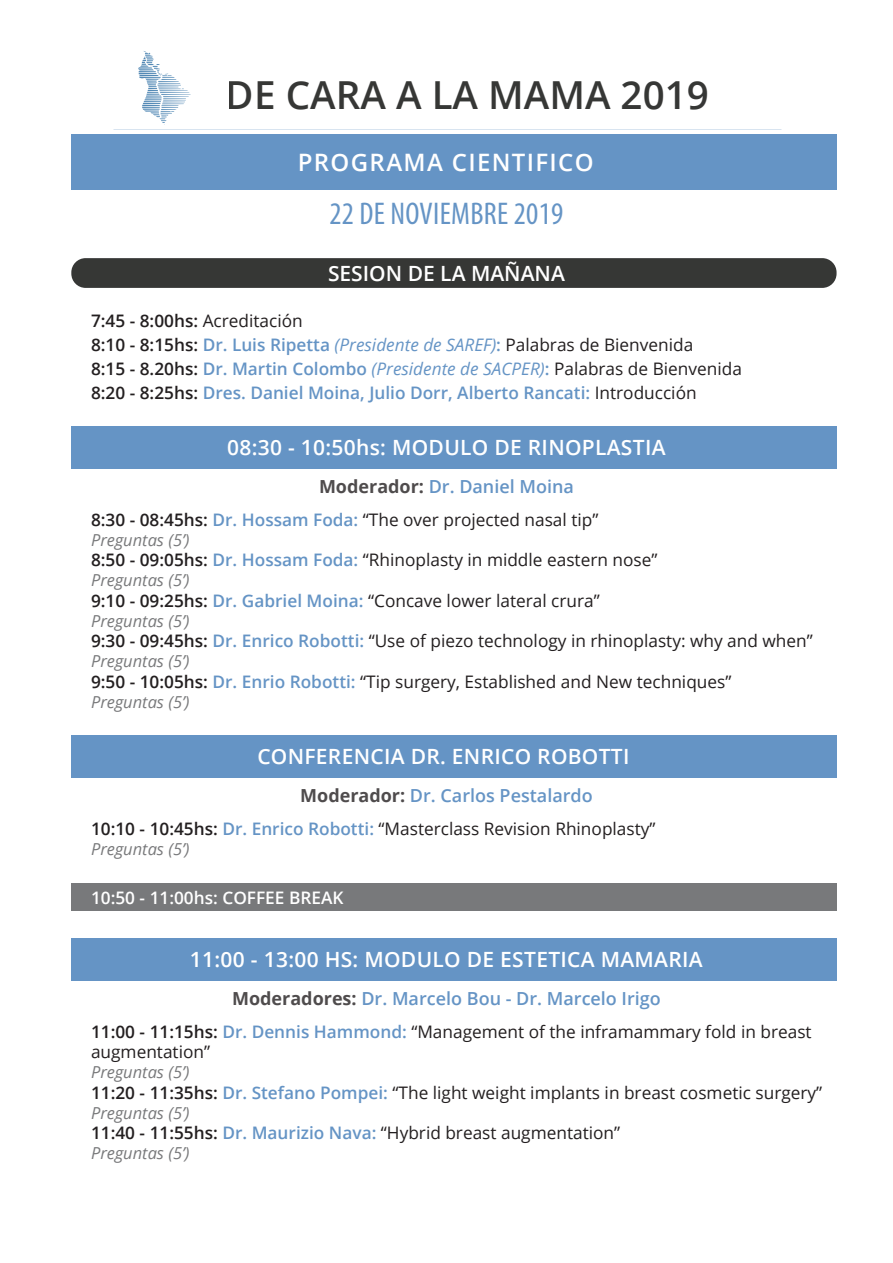
<style>
.page{position:relative;width:893px;height:1263px;background:#fff}
.page>*{position:absolute;margin:0;border:0;box-sizing:border-box;transform-origin:0 0}
.t1{font:600 38.55px "Open Sans";color:#040503}
.t2{font:condensed 31.5px "Myriad Pro";letter-spacing:.01em;color:#6594c5}
.t3{font:600 24px "Open Sans";letter-spacing:.055em;color:#fff}
.t4{font:600 21px "Open Sans";letter-spacing:.015em;color:#fff}
.t5{font:600 18px "Open Sans";color:#6594c5}
.t6{font:17.25px/20.7px "Open Sans";color:#231f20}
.t7{font:600 17.25px/24px "Open Sans";color:#6594c5}
.t8{font:600 17.25px "Open Sans";color:#fff}
.t9{font:italic 16.5px "Open Sans";color:rgb(87 88 90/.8)}
.s1{color:#231f20}
.s2{font-weight:400;color:#231f20}
.s3{font-weight:400;font-style:italic}
.s4{font-weight:700;color:rgb(35 31 32/.8)}
.s5{font-weight:600}
.s6{font-weight:600;color:#6594c5}
</style>
<div class="page">
<div style="left:71px;top:258px;width:765px;height:30px;background:#363735;border-radius:14px"></div>
<div style="left:71px;top:135px;width:766px;height:55px;background:#6594c5"></div>
<div style="left:71px;top:426px;width:766px;height:43px;background:#6594c5"></div>
<div style="left:71px;top:938px;width:766px;height:43px;background:#6594c5"></div>
<div style="left:71px;top:735px;width:766px;height:43px;background:#6594c5"></div>
<div style="left:71px;top:883px;width:766px;height:27px;background:#78797b"></div>
<svg style="left:138px;top:51px;width:53px;height:74px"></svg>
<h1 class="t1" style="left:226px;top:69px;width:484px">DE CARA A LA MAMA 2019</h1>
<h3 class="t3" style="left:298px;top:146px;width:297px">PROGRAMA CIENTIFICO</h3>
<h2 class="t2" style="left:329px;top:195px;width:235px">22 DE NOVIEMBRE 2019</h2>
<p class="t4" style="left:328px;top:259px;width:238px">SESION DE LA MAÑANA</p>
<p class="t7" style="left:91px;top:308px;width:652px"><span class="s1">7:45 - 8:00hs:</span> <span class="s2">Acreditación<br></span><span class="s1">8:10 - 8:15hs:</span> Dr. Luis Ripetta <span class="s3">(Presidente de SAREF)</span>: <span class="s2">Palabras de Bienvenida<br></span><span class="s1">8:15 - 8.20hs:</span> Dr. Martin Colombo <span class="s3">(Presidente de SACPER)</span>: <span class="s2">Palabras de Bienvenida </span><span class="s1">8:20 - 8:25hs:</span> Dres. Daniel Moina, Julio Dorr, Alberto Rancati: <span class="s2">Introducción</span></p>
<p class="t4" style="left:227px;top:433px;width:440px">08:30 - 10:50hs: MODULO DE RINOPLASTIA</p>
<p class="t5" style="left:319px;top:474px;width:256px"><span class="s4">Moderador:</span> Dr. Daniel Moina</p>
<p class="t6" style="left:91px;top:509px;width:509px"><span class="s5">8:30 - 08:45hs:</span> <span class="s6">Dr. Hossam Foda:</span> “The over projected nasal tip”</p>
<p class="t9" style="left:91px;top:528px;width:100px">Preguntas (5’)</p>
<p class="t6" style="left:91px;top:549px;width:568px"><span class="s5">8:50 - 09:05hs:</span> <span class="s6">Dr. Hossam Foda:</span> “Rhinoplasty in middle eastern nose”</p>
<p class="t9" style="left:91px;top:569px;width:100px">Preguntas (5’)</p>
<p class="t6" style="left:91px;top:590px;width:510px"><span class="s5">9:10 - 09:25hs:</span> <span class="s6">Dr. Gabriel Moina:</span> “Concave lower lateral crura”</p>
<p class="t9" style="left:91px;top:609px;width:100px">Preguntas (5’)</p>
<p class="t6" style="left:91px;top:630px;width:723px"><span class="s5">9:30 - 09:45hs:</span> <span class="s6">Dr. Enrico Robotti:</span> “Use of piezo technology in rhinoplasty: why and when”</p>
<p class="t9" style="left:91px;top:650px;width:100px">Preguntas (5’)</p>
<p class="t6" style="left:91px;top:671px;width:642px"><span class="s5">9:50 - 10:05hs:</span> <span class="s6">Dr. Enrio Robotti:</span> “Tip surgery, Established and New techniques”</p>
<p class="t9" style="left:91px;top:690px;width:100px">Preguntas (5’)</p>
<p class="t4" style="left:257px;top:742px;width:374px">CONFERENCIA DR. ENRICO ROBOTTI</p>
<p class="t5" style="left:300px;top:784px;width:294px"><span class="s4">Moderador:</span> Dr. Carlos Pestalardo</p>
<p class="t6" style="left:91px;top:818px;width:566px"><span class="s5">10:10 - 10:45hs:</span> <span class="s6">Dr. Enrico Robotti:</span> “Masterclass Revision Rhinoplasty”</p>
<p class="t9" style="left:91px;top:837px;width:100px">Preguntas (5’)</p>
<p class="t8" style="left:91px;top:885px;width:254px">10:50 - 11:00hs: COFFEE BREAK</p>
<p class="t4" style="left:190px;top:945px;width:514px">11:00 - 13:00 HS: MODULO DE ESTETICA MAMARIA</p>
<p class="t5" style="left:232px;top:986px;width:430px"><span class="s4">Moderadores:</span> Dr. Marcelo Bou - Dr. Marcelo Irigo</p>
<p class="t6" style="left:91px;top:1020px;width:722px"><span class="s5">11:00 - 11:15hs:</span> <span class="s6">Dr. Dennis Hammond:</span> “Management of the inframammary fold in breast augmentation”</p>
<p class="t9" style="left:91px;top:1061px;width:100px">Preguntas (5’)</p>
<p class="t6" style="left:91px;top:1082px;width:733px"><span class="s5">11:20 - 11:35hs:</span> <span class="s6">Dr. Stefano Pompei:</span> “The light weight implants in breast cosmetic surgery”</p>
<p class="t9" style="left:91px;top:1101px;width:100px">Preguntas (5’)</p>
<p class="t6" style="left:91px;top:1122px;width:531px"><span class="s5">11:40 - 11:55hs:</span> <span class="s6">Dr. Maurizio Nava:</span> “Hybrid breast augmentation”</p>
<p class="t9" style="left:91px;top:1142px;width:100px">Preguntas (5’)</p>
</div>
